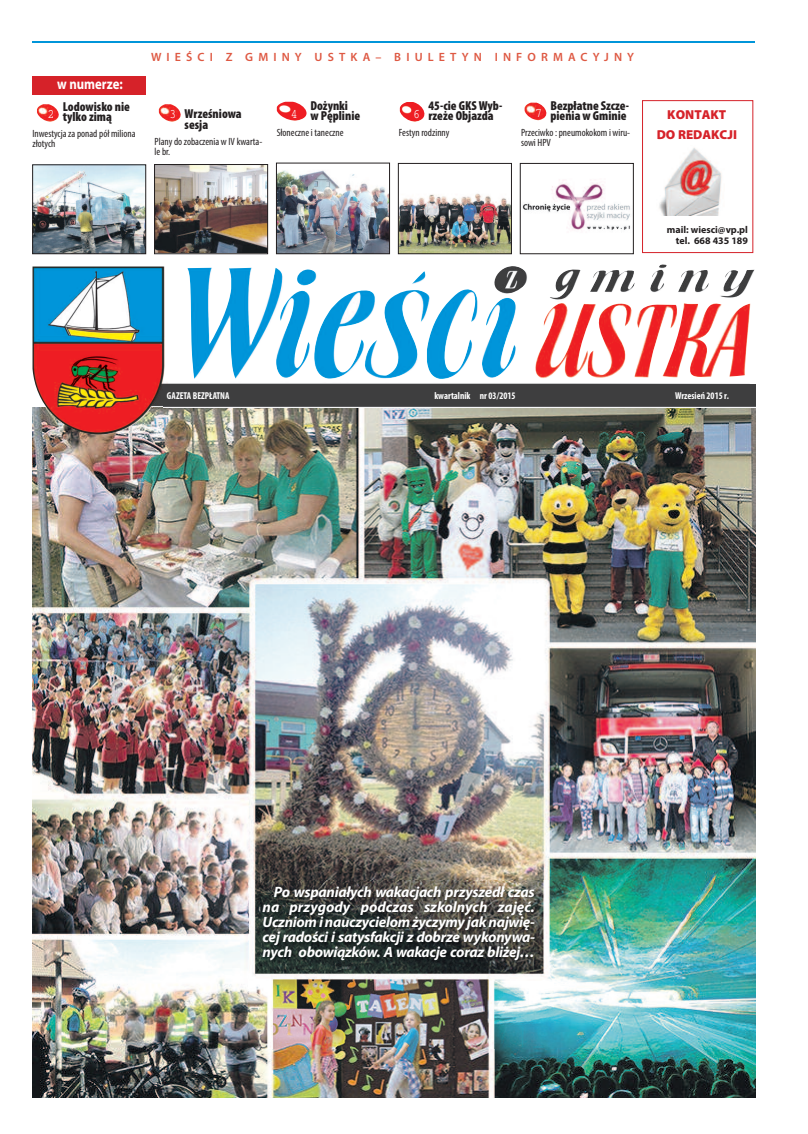
<style>
.page{position:relative;width:808px;height:1134px;background:#fff}
.page>*{position:absolute;margin:0;border:0;box-sizing:border-box;transform-origin:0 0}
.t1{font:italic 700 15px/15px "Myriad Pro";letter-spacing:-.02em;color:#fff;text-align:justify}
.t2{font:700 15px "Myriad Pro";color:#fff;scale:.85 1}
.t3{font:900 condensed 13px/10.3px "Myriad Pro";color:#231f20}
.t4{font:900 13px/19.2px "Myriad Pro";color:#d62229;text-align:center}
.t5{font:13px "Courier";color:#fff;scale:.85 1}
.t6{font:600 12px "Myriad Pro";letter-spacing:.43em;color:#de5842}
.t7{font:condensed 10.5px/10.3px "Myriad Pro";color:#231f20}
.t8{font:700 condensed 10px "Myriad Pro";color:#fff;scale:.95 1}
.t9{font:700 10px/11px "Myriad Pro";color:#231f20;text-align:right}
</style>
<div class="page">
<img style="left:32px;top:408px;width:723px;height:690px">
<img style="left:248px;top:880px;width:305px;height:168px">
<div style="left:32px;top:76px;width:114px;height:18px;background:#d62229"></div>
<img style="left:37px;top:104px;width:22px;height:18px">
<div style="left:642px;top:100px;width:111px;height:153px;border:1px solid #d62229"></div>
<img style="left:277px;top:102px;width:30px;height:19px">
<img style="left:525px;top:103px;width:22px;height:17px">
<img style="left:400px;top:102px;width:25px;height:20px">
<img style="left:159px;top:104px;width:22px;height:18px">
<hr style="left:32px;top:42px;width:723px;height:1px;background:#0095d9">
<img style="left:34px;top:167px;width:110px;height:85px">
<div style="left:32px;top:165px;width:114px;height:89px;border:1px solid #231f20"></div>
<img style="left:278px;top:170px;width:110px;height:82px">
<div style="left:276px;top:163px;width:114px;height:91px;border:1px solid #231f20"></div>
<img style="left:522px;top:180px;width:108px;height:50px">
<div style="left:520px;top:163px;width:113px;height:91px;border:1px solid #231f20"></div>
<img style="left:156px;top:166px;width:110px;height:86px">
<div style="left:154px;top:164px;width:114px;height:90px;border:1px solid #231f20"></div>
<img style="left:400px;top:193px;width:110px;height:59px">
<div style="left:398px;top:163px;width:114px;height:91px;border:1px solid #231f20"></div>
<img style="left:33px;top:264px;width:722px;height:171px">
<div style="left:164px;top:384px;width:591px;height:23px;background:#3e3e3f"></div>
<img style="left:659px;top:147px;width:63px;height:68px">
<p class="t2" style="left:57px;top:78px;width:79px">w numerze:</p>
<p class="t6" style="left:151px;top:52px;width:484px">WIEŚCI Z GMINY USTKA– BIULETYN INFORMACYJNY</p>
<p class="t3" style="left:310px;top:102px;width:51px">Dożynki<br>w Pęplinie</p>
<p class="t7" style="left:277px;top:128px;width:68px">Słoneczne i taneczne</p>
<p class="t3" style="left:428px;top:102px;width:76px">45-cie GKS Wyb&shy;rzeże Objazda</p>
<p class="t7" style="left:399px;top:128px;width:52px">Festyn rodzinny</p>
<p class="t3" style="left:550px;top:102px;width:80px">Bezpłatne Szcze&shy;pienia w Gminie</p>
<p class="t7" style="left:521px;top:128px;width:111px">Przeciwko : pneumokokom i wiru&shy;sowi HPV</p>
<p class="t3" style="left:63px;top:103px;width:69px">Lodowisko nie tylko zimą</p>
<p class="t7" style="left:32px;top:129px;width:105px">Inwestycja za ponad pół miliona złotych</p>
<p class="t5" style="left:48px;top:110px;width:9px">2</p>
<p class="t5" style="left:170px;top:110px;width:9px">3</p>
<p class="t5" style="left:291px;top:110px;width:9px">4</p>
<p class="t5" style="left:414px;top:110px;width:9px">6</p>
<p class="t5" style="left:535px;top:108px;width:9px">7</p>
<p class="t4" style="left:657px;top:106px;width:82px">KONTAKT<br>DO REDAKCJI</p>
<p class="t3" style="left:185px;top:110px;width:59px">Wrześniowa sesja</p>
<p class="t7" style="left:155px;top:137px;width:109px">Plany do zobaczenia w IV kwarta&shy;le br.</p>
<p class="t9" style="left:667px;top:224px;width:83px">mail: wiesci@vp.pl tel. 668 435 189</p>
<p class="t8" style="left:167px;top:392px;width:67px">GAZETA BEZPŁATNA</p>
<p class="t8" style="left:434px;top:392px;width:87px">kwartalnik nr 03/2015</p>
<p class="t8" style="left:675px;top:392px;width:58px">Wrzesień 2015 r.</p>
<p class="t1" style="left:263px;top:885px;width:274px;text-indent:11px">Po wspaniałych wakacjach przyszedł czas na przygody podczas szkolnych zajęć.<br>Uczniom i nauczycielom życzymy jak najwię - cej radości i satysfakcji z dobrze wykonywa&shy;nych obowiązków. A wakacje coraz bliżej…</p>
</div>
